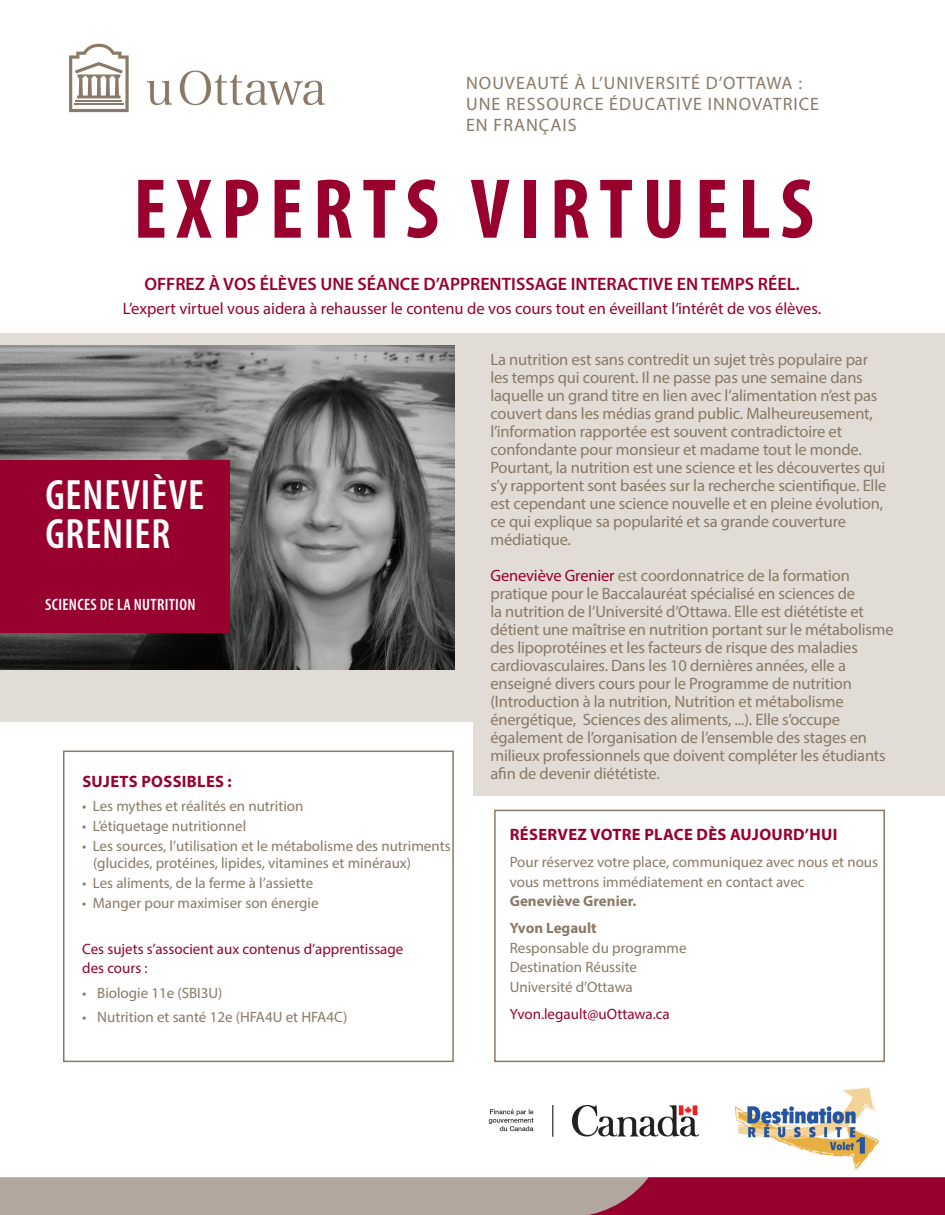
<style>
.page{position:relative;width:945px;height:1215px;background:#fff}
.page>*{position:absolute;margin:0;border:0;box-sizing:border-box;transform-origin:0 0}
.t1{font:700 condensed 85.65px "Myriad Pro";letter-spacing:.11em;color:#98012d}
.t2{font:600 condensed 42.6px/39.8px "Myriad Pro";letter-spacing:.02em;color:#fff}
.t3{font:18px/21px "Myriad Pro";letter-spacing:.055em;color:#8a7966}
.t4{font:600 18px "Myriad Pro";color:#98012d}
.t5{font:16.5px/18px "Myriad Pro";letter-spacing:-.01em;color:#8a7966}
.t6{font:16.5px "Myriad Pro";color:#98012d}
.t7{font:700 16.5px "Myriad Pro";letter-spacing:.02em;color:#98012d}
.t8{font:600 condensed 16.5px "Myriad Pro";letter-spacing:.02em;color:#fff}
.t9{font:15px/19.5px "Myriad Pro";color:#8a7966}
.t10{font:15px/19.5px "Myriad Pro";color:#98012d}
.t11{font:700 15px/27px "Myriad Pro";color:#8a7966}
.s1{color:#98012d}
</style>
<div class="page">
<div style="left:0;top:334px;width:945px;height:462px;background:#e1dcd5"></div>
<div style="left:0;top:722px;width:472px;height:252px;background:#fff"></div>
<div style="left:63px;top:751px;width:391px;height:311px;border:2px solid #8a7966"></div>
<img style="left:0;top:345px;width:455px;height:325px">
<div style="left:0;top:460px;width:230px;height:173px;background:#98012d"></div>
<svg style="left:0;top:1177px;width:945px;height:38px;background:#a97078"></svg>
<div style="left:494px;top:810px;width:391px;height:252px;border:2px solid #8a7966"></div>
<svg style="left:147px;top:81px;width:25px;height:24px"></svg>
<svg style="left:180px;top:71px;width:145px;height:34px"></svg>
<svg style="left:69px;top:44px;width:60px;height:68px"></svg>
<img style="left:736px;top:1087px;width:143px;height:84px">
<img style="left:488px;top:1106px;width:211px;height:30px">
<p class="t3" style="left:466px;top:72px;width:354px">NOUVEAUTÉ À L’UNIVERSITÉ D’OTTAWA :<br>UNE RESSOURCE ÉDUCATIVE INNOVATRICE<br>EN FRANÇAIS</p>
<h1 class="t1" style="left:133px;top:156px;width:682px">EXPERTS VIRTUELS</h1>
<p class="t4" style="left:144px;top:273px;width:657px">OFFREZ À VOS ÉLÈVES UNE SÉANCE D’APPRENTISSAGE INTERACTIVE EN TEMPS RÉEL.</p>
<p class="t6" style="left:123px;top:299px;width:700px">L’expert virtuel vous aidera à rehausser le contenu de vos cours tout en éveillant l’intérêt de vos élèves.</p>
<p class="t5" style="left:490px;top:350px;width:397px">La nutrition est sans contredit un sujet très populaire par les temps qui courent. Il ne passe pas une semaine dans laquelle un grand titre en lien avec l’alimentation n’est pas couvert dans les médias grand public. Malheureusement, l’information rapportée est souvent contradictoire et confondante pour monsieur et madame tout le monde.<br>Pourtant, la nutrition est une science et les découvertes qui s’y rapportent sont basées sur la recherche scientifique. Elle est cependant une science nouvelle et en pleine évolution, ce qui explique sa popularité et sa grande couverture médiatique.</p>
<p class="t5" style="left:490px;top:566px;width:405px"><span class="s1">Geneviève Grenier</span> est coordonnatrice de la formation pratique pour le Baccalauréat spécialisé en sciences de<br>la nutrition de l’Université d’Ottawa. Elle est diététiste et détient une maîtrise en nutrition portant sur le métabolisme des lipoprotéines et les facteurs de risque des maladies cardiovasculaires. Dans les 10 dernières années, elle a enseigné divers cours pour le Programme de nutrition (Introduction à la nutrition, Nutrition et métabolisme énergétique, Sciences des aliments, ...). Elle s’occupe également de l’organisation de l’ensemble des stages en milieux professionnels que doivent compléter les étudiants afin de devenir diététiste.</p>
<h2 class="t2" style="left:45px;top:476px;width:160px">GENEVIÈVE<br>GRENIER</h2>
<p class="t8" style="left:45px;top:595px;width:152px">SCIENCES DE LA NUTRITION</p>
<p class="t7" style="left:82px;top:771px;width:151px">SUJETS POSSIBLES :</p>
<p class="t9" style="left:82px;top:796px;width:223px">• Les mythes et réalités en nutrition</p>
<p class="t9" style="left:82px;top:816px;width:166px">• L’étiquetage nutritionnel</p>
<p class="t9" style="left:93px;top:838px;width:359px;line-height:16.8px;text-indent:-11px">• Les sources, l’utilisation et le métabolisme des nutriments (glucides, protéines, lipides, vitamines et minéraux)</p>
<p class="t9" style="left:82px;top:873px;width:233px">• Les aliments, de la ferme à l’assiette</p>
<p class="t9" style="left:82px;top:893px;width:238px">• Manger pour maximiser son énergie</p>
<p class="t10" style="left:82px;top:939px;width:323px">Ces sujets s’associent aux contenus d’apprentissage des cours :</p>
<p class="t9" style="left:82px;top:983px;width:142px">• Biologie 11e (SBI3U)</p>
<p class="t9" style="left:82px;top:1007px;width:267px">• Nutrition et santé 12e (HFA4U et HFA4C)</p>
<p class="t7" style="left:510px;top:824px;width:329px">RÉSERVEZ VOTRE PLACE DÈS AUJOURD’HUI</p>
<p class="t9" style="left:510px;top:852px;width:370px">Pour réservez votre place, communiquez avec nous et nous vous mettrons immédiatement en contact avec</p>
<p class="t11" style="left:510px;top:887px;width:128px">GENEVIÈVE GRENIER.<br>YVON LEGAULT</p>
<p class="t9" style="left:510px;top:938px;width:178px">Responsable du programme<br>Destination Réussite<br>Université d’Ottawa</p>
<p class="t10" style="left:510px;top:1004px;width:162px">Yvon.legault@uOttawa.ca</p>
</div>
